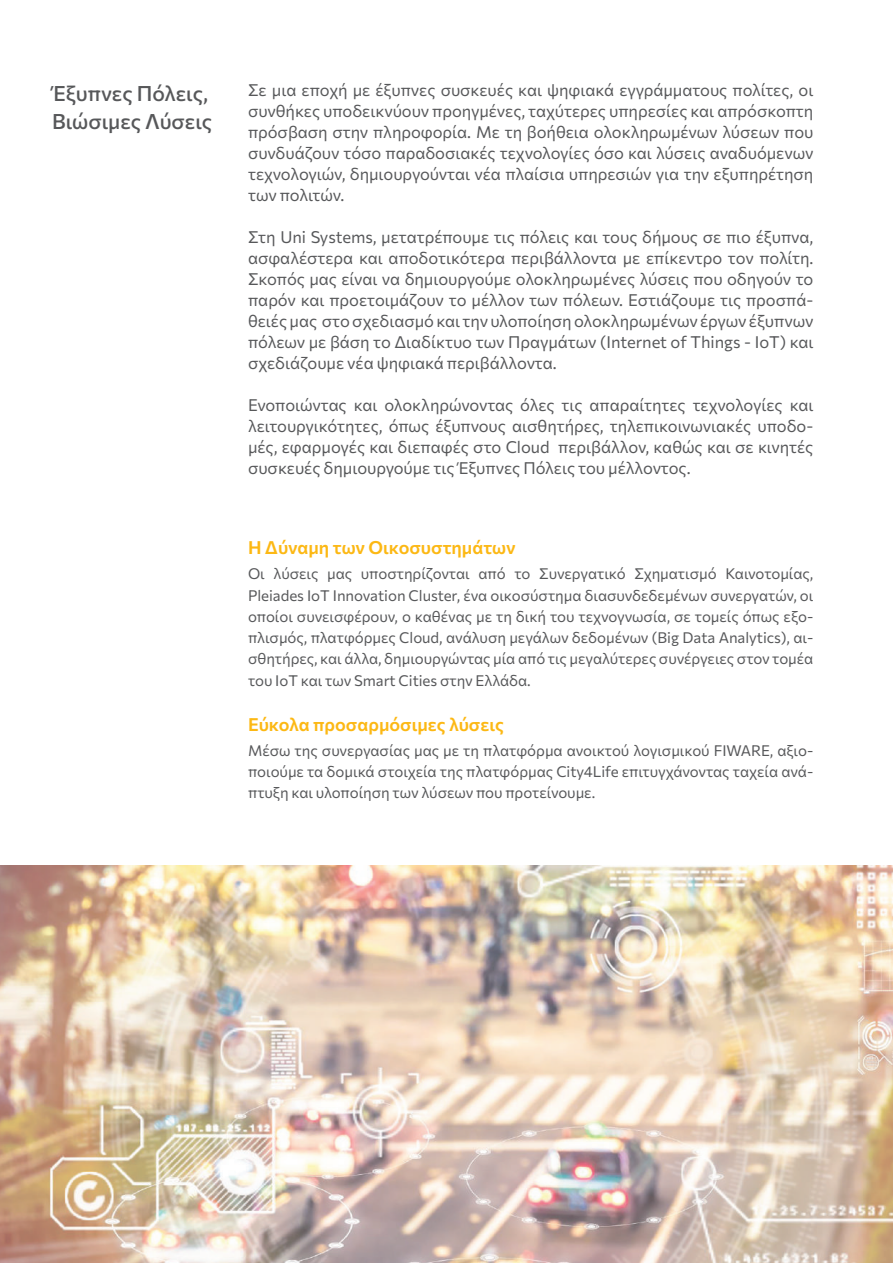
<style>
.page{position:relative;width:893px;height:1263px;background:#fff}
.page>*{position:absolute;margin:0;border:0;box-sizing:border-box;transform-origin:0 0}
.t1{font:100 21px/28.5px "Commissioner";color:#57585a}
.t2{font:100 18px "Commissioner";color:#fcb814}
.t3{font:100 16.5px/21px "Commissioner";color:#57585a;text-align:justify}
.t4{font:100 15px/21px "Commissioner";color:#57585a;text-align:justify}
</style>
<div class="page">
<hr style="left:892px;top:0;width:1px;height:1263px;background:#57585a">
<img style="left:0;top:865px;width:893px;height:398px">
<p class="t1" style="left:52px;top:78px;width:162px">Έξυπνες Πόλεις,<br>Βιώσιμες Λύσεις</p>
<p class="t3" style="left:248px;top:79px;width:567px">Σε μια εποχή με έξυπνες συσκευές και ψηφιακά εγγράμματους πολίτες, οι συνθήκες υποδεικνύουν προηγμένες, ταχύτερες υπηρεσίες και απρόσκοπτη πρόσβαση στην πληροφορία. Με τη βοήθεια ολοκληρωμένων λύσεων που συνδυάζουν τόσο παραδοσιακές τεχνολογίες όσο και λύσεις αναδυόμενων τεχνολογιών, δημιουργούνται νέα πλαίσια υπηρεσιών για την εξυπηρέτηση των πολιτών.</p>
<p class="t3" style="left:248px;top:226px;width:567px">Στη Uni Systems, μετατρέπουμε τις πόλεις και τους δήμους σε πιο έξυπνα, ασφαλέστερα και αποδοτικότερα περιβάλλοντα με επίκεντρο τον πολίτη.<br>Σκοπός μας είναι να δημιουργούμε ολοκληρωμένες λύσεις που οδηγούν το παρόν και προετοιμάζουν το μέλλον των πόλεων. Εστιάζουμε τις προσπά&shy;θειές μας στο σχεδιασμό και την υλοποίηση ολοκληρωμένων έργων έξυπνων πόλεων με βάση το Διαδίκτυο των Πραγμάτων (Internet of Things - IoT) και σχεδιάζουμε νέα ψηφιακά περιβάλλοντα.</p>
<p class="t3" style="left:248px;top:394px;width:567px">Ενοποιώντας και ολοκληρώνοντας όλες τις απαραίτητες τεχνολογίες και λειτουργικότητες, όπως έξυπνους αισθητήρες, τηλεπικοινωνιακές υποδο&shy;μές, εφαρμογές και διεπαφές στο Cloud περιβάλλον, καθώς και σε κινητές συσκευές δημιουργούμε τις Έξυπνες Πόλεις του μέλλοντος.</p>
<p class="t2" style="left:248px;top:534px;width:269px">Η Δύναμη των Οικοσυστημάτων</p>
<p class="t4" style="left:248px;top:562px;width:567px">Οι λύσεις μας υποστηρίζονται από το Συνεργατικό Σχηματισμό Καινοτομίας, Pleiades IoT Innovation Cluster, ένα οικοσύστημα διασυνδεδεμένων συνεργατών, οι οποίοι συνεισφέρουν, o καθένας με τη δική του τεχνογνωσία, σε τομείς όπως εξο&shy;πλισμός, πλατφόρμες Cloud, ανάλυση μεγάλων δεδομένων (Big Data Analytics), αι&shy;σθητήρες, και άλλα, δημιουργώντας μία από τις μεγαλύτερες συνέργειες στον τομέα</p>
<p class="t4" style="left:248px;top:669px;width:284px">του IoT και των Smart Cities στην Ελλάδα.</p>
<p class="t2" style="left:248px;top:710px;width:257px">Εύκολα προσαρμόσιμες λύσεις</p>
<p class="t4" style="left:248px;top:739px;width:567px">Μέσω της συνεργασίας μας με τη πλατφόρμα ανοικτού λογισμικού FIWARE, αξιο&shy;ποιούμε τα δομικά στοιχεία της πλατφόρμας City4Life επιτυγχάνοντας ταχεία ανά&shy;πτυξη και υλοποίηση των λύσεων που προτείνουμε.</p>
</div>
